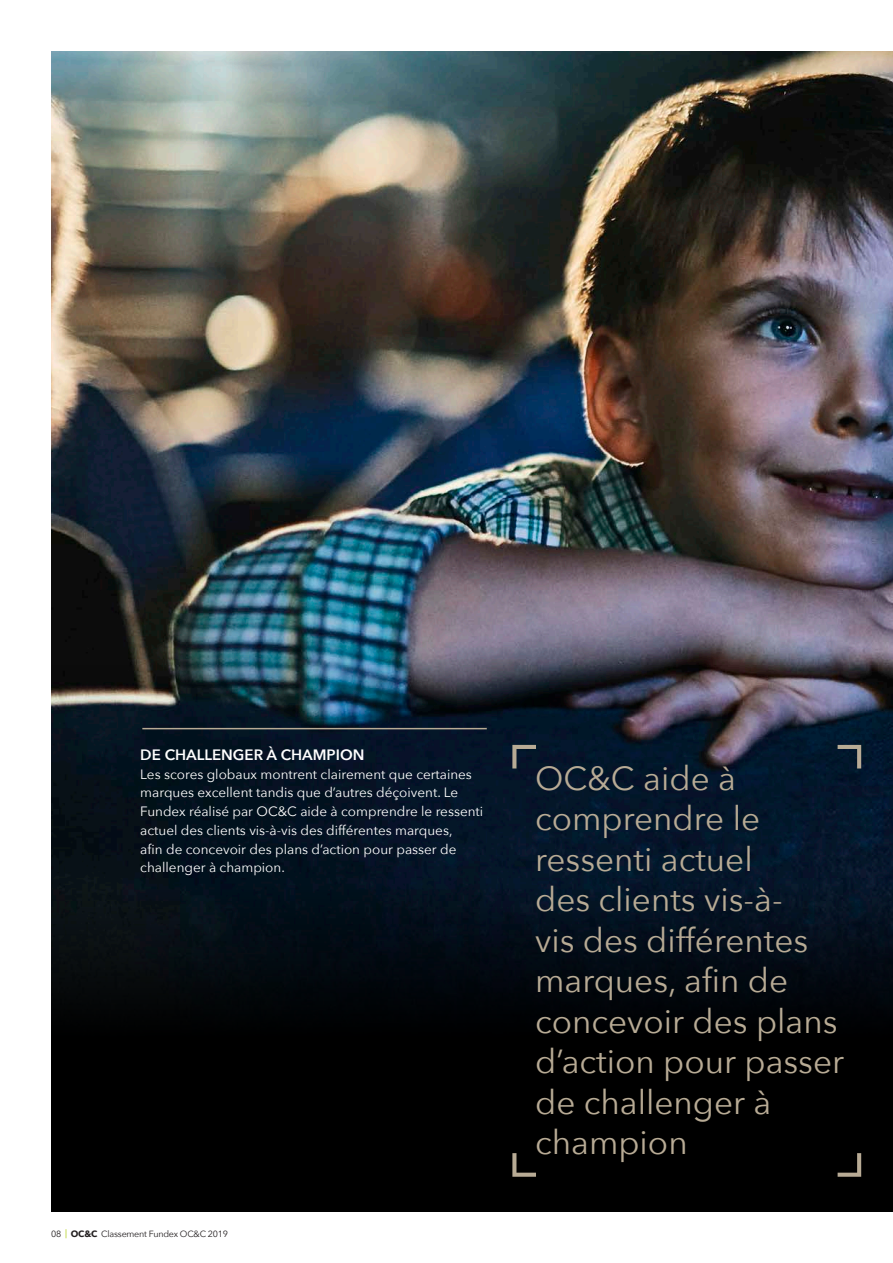
<style>
.page{position:relative;width:893px;height:1263px;background:#fff}
.page>*{position:absolute;margin:0;border:0;box-sizing:border-box;transform-origin:0 0}
.Body_copy{font:33.3px/40.5px "Avenir Next";color:#b8ab95}
.B_Head{font:600 15px "Avenir Next";color:#fff}
.Body_copy-2{font:13.5px/18.8px "Avenir Next";color:#fff}
.t1{font:9px "Avenir Next";letter-spacing:-.025em;color:#231f20}
.s1{font-weight:700}
</style>
<div class="page">
<img style="left:51px;top:51px;width:842px;height:614px">
<svg style="left:51px;top:665px;width:842px;height:547px;background:#070f17"></svg>
<hr style="left:142px;top:728px;width:345px;height:1px;background:#b8ab95">
<svg style="left:512px;top:745px;width:24px;height:23px"></svg>
<svg style="left:838px;top:745px;width:23px;height:23px"></svg>
<svg style="left:512px;top:1153px;width:24px;height:24px"></svg>
<svg style="left:838px;top:1153px;width:23px;height:24px"></svg>
<p class="B_Head" style="left:140px;top:742px;width:226px">DE CHALLENGER À CHAMPION</p>
<p class="Body_copy-2" style="left:140px;top:764px;width:344px">Les scores globaux montrent clairement que certaines marques excellent tandis que d’autres déçoivent. Le Fundex réalisé par OC&amp;C aide à comprendre le ressenti actuel des clients vis-à-vis des différentes marques,<br>afin de concevoir des plans d’action pour passer de challenger à champion.</p>
<p class="t1" style="left:51px;top:1227px;width:179px">08 <sup>|</sup> <span class="s1">OC&amp;C</span> Classement Fundex OC&amp;C 2019</p>
<p class="Body_copy" style="left:535px;top:757px;width:311px">OC&amp;C aide à comprendre le ressenti actuel<br>des clients vis-à-<br>vis des différentes marques, afin de concevoir des plans d’action pour passer de challenger à champion</p>
</div>
